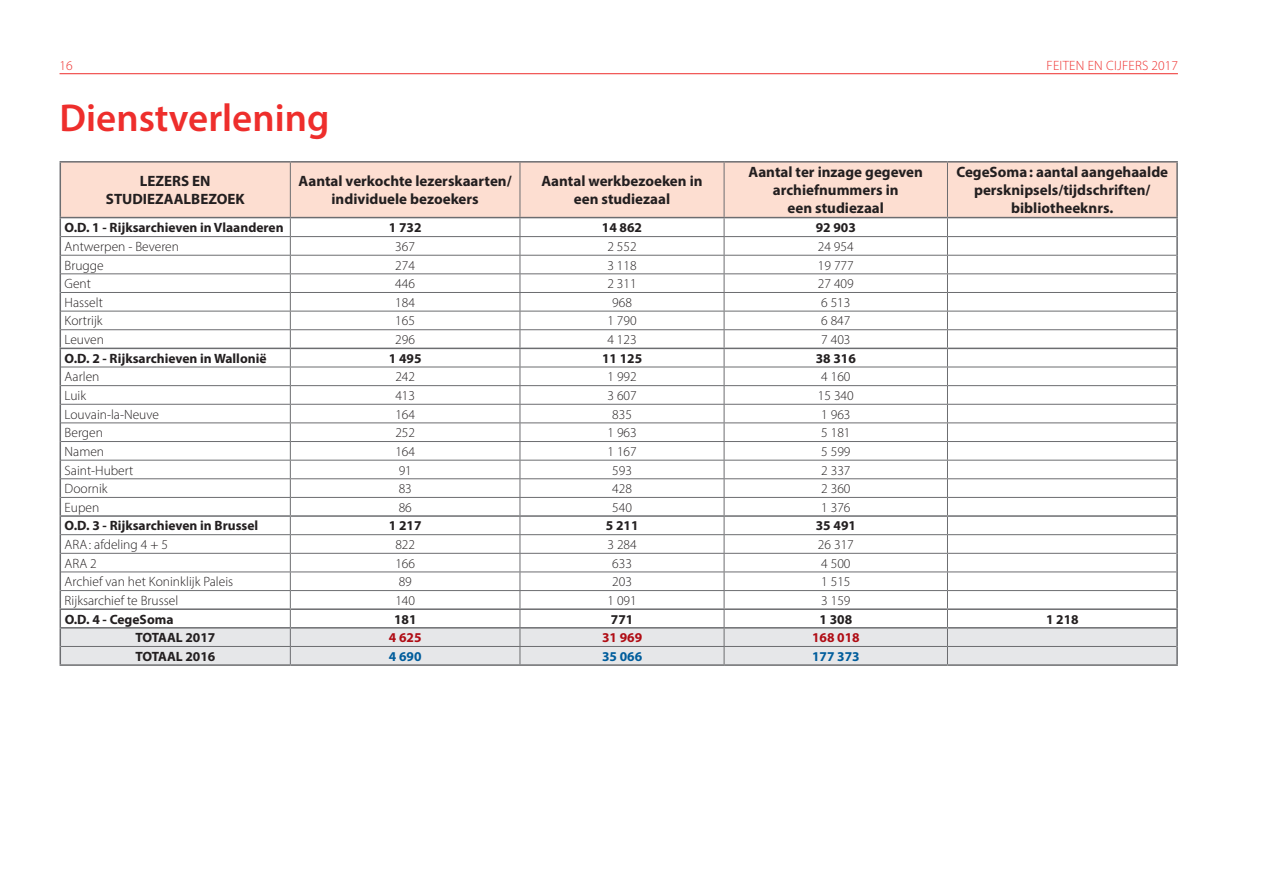
<style>
.page{position:relative;width:1263px;height:893px;background:#fff}
.page>*{position:absolute;margin:0;border:0;box-sizing:border-box;transform-origin:0 0}
.t1{font:600 39px "Myriad Pro";color:#ee2e2c}
.t2{font:700 15px/18px "Myriad Pro";color:#231f20;text-align:center}
.t3{font:300 13.5px "Myriad Pro";color:#231f20}
.t4{font:700 13.5px "Myriad Pro";color:#231f20}
.t5{font:300 13.5px "Myriad Pro";letter-spacing:.02em;color:#ee2e2c}
.t6{font:700 13.5px "Myriad Pro";color:#b00d15}
.t7{font:700 13.5px "Myriad Pro";color:#005d9c}
</style>
<div class="page">
<hr style="left:60px;top:73px;width:1118px;height:1px;background:#ee2e2c">
<div style="left:61px;top:163px;width:1115px;height:54px;background:#fdded1"></div>
<hr style="left:60px;top:664px;width:230px;height:2px;background:#6c6d70">
<hr style="left:290px;top:664px;width:230px;height:2px;background:#6c6d70">
<hr style="left:520px;top:664px;width:204px;height:2px;background:#6c6d70">
<hr style="left:724px;top:664px;width:223px;height:2px;background:#6c6d70">
<hr style="left:947px;top:664px;width:231px;height:2px;background:#6c6d70">
<hr style="left:60px;top:161px;width:230px;height:2px;background:#6c6d70">
<hr style="left:60px;top:163px;width:1px;height:54px;background:#6c6d70">
<hr style="left:290px;top:161px;width:230px;height:2px;background:#6c6d70">
<hr style="left:520px;top:161px;width:204px;height:2px;background:#6c6d70">
<hr style="left:724px;top:161px;width:223px;height:2px;background:#6c6d70">
<hr style="left:947px;top:161px;width:231px;height:2px;background:#6c6d70">
<hr style="left:1176px;top:163px;width:2px;height:54px;background:#6c6d70">
<hr style="left:60px;top:217px;width:230px;height:1px;background:#6c6d70">
<hr style="left:290px;top:217px;width:230px;height:1px;background:#6c6d70">
<hr style="left:520px;top:217px;width:204px;height:1px;background:#6c6d70">
<hr style="left:724px;top:217px;width:223px;height:1px;background:#6c6d70">
<hr style="left:947px;top:217px;width:231px;height:1px;background:#6c6d70">
<hr style="left:290px;top:163px;width:1px;height:54px;background:#6c6d70">
<hr style="left:520px;top:163px;width:1px;height:54px;background:#6c6d70">
<hr style="left:724px;top:163px;width:1px;height:54px;background:#6c6d70">
<hr style="left:947px;top:163px;width:1px;height:54px;background:#6c6d70">
<svg style="left:60px;top:218px;width:1118px;height:447px"></svg>
<hr style="left:61px;top:646px;width:229px;height:1px;background:#6c6d70">
<hr style="left:290px;top:646px;width:230px;height:1px;background:#6c6d70">
<hr style="left:520px;top:646px;width:204px;height:1px;background:#6c6d70">
<hr style="left:724px;top:646px;width:223px;height:1px;background:#6c6d70">
<hr style="left:947px;top:646px;width:229px;height:1px;background:#6c6d70">
<p class="t5" style="left:60px;top:57px;width:15px">16</p>
<p class="t5" style="left:1046px;top:57px;width:133px">FEITEN EN CIJFERS 2017</p>
<h1 class="t1" style="left:60px;top:93px;width:271px">Dienstverlening</h1>
<p class="t2" style="left:106px;top:172px;width:140px">LEZERS EN<br>STUDIEZAALBEZOEK</p>
<p class="t2" style="left:299px;top:172px;width:215px">Aantal verkochte lezerskaarten/ individuele bezoekers</p>
<p class="t2" style="left:541px;top:172px;width:163px">Aantal werkbezoeken in een studiezaal</p>
<p class="t2" style="left:748px;top:163px;width:176px">Aantal ter inzage gegeven archiefnummers in<br>een studiezaal</p>
<p class="t2" style="left:956px;top:163px;width:213px">CegeSoma: aantal aangehaalde persknipsels/tijdschriften/ bibliotheeknrs.</p>
<p class="t4" style="left:65px;top:219px;width:221px">O.D. 1 - Rijksarchieven in Vlaanderen</p>
<p class="t4" style="left:389px;top:219px;width:34px">1 732</p>
<p class="t4" style="left:602px;top:219px;width:42px">14 862</p>
<p class="t4" style="left:816px;top:219px;width:42px">92 903</p>
<p class="t3" style="left:65px;top:238px;width:116px">Antwerpen - Beveren</p>
<p class="t3" style="left:395px;top:238px;width:21px">367</p>
<p class="t3" style="left:607px;top:238px;width:31px">2 552</p>
<p class="t3" style="left:818px;top:238px;width:37px">24 954</p>
<p class="t3" style="left:65px;top:257px;width:41px">Brugge</p>
<p class="t3" style="left:395px;top:257px;width:21px">274</p>
<p class="t3" style="left:607px;top:257px;width:31px">3 118</p>
<p class="t3" style="left:818px;top:257px;width:37px">19 777</p>
<p class="t3" style="left:65px;top:276px;width:28px">Gent</p>
<p class="t3" style="left:395px;top:276px;width:21px">446</p>
<p class="t3" style="left:607px;top:276px;width:31px">2 311</p>
<p class="t3" style="left:818px;top:276px;width:37px">27 409</p>
<p class="t3" style="left:65px;top:294px;width:40px">Hasselt</p>
<p class="t3" style="left:395px;top:294px;width:21px">184</p>
<p class="t3" style="left:612px;top:294px;width:21px">968</p>
<p class="t3" style="left:821px;top:294px;width:31px">6 513</p>
<p class="t3" style="left:65px;top:313px;width:40px">Kortrijk</p>
<p class="t3" style="left:395px;top:313px;width:21px">165</p>
<p class="t3" style="left:607px;top:313px;width:31px">1 790</p>
<p class="t3" style="left:821px;top:313px;width:31px">6 847</p>
<p class="t3" style="left:65px;top:331px;width:41px">Leuven</p>
<p class="t3" style="left:395px;top:331px;width:21px">296</p>
<p class="t3" style="left:607px;top:331px;width:31px">4 123</p>
<p class="t3" style="left:821px;top:331px;width:31px">7 403</p>
<p class="t4" style="left:65px;top:349px;width:203px">O.D. 2 - Rijksarchieven in Wallonië</p>
<p class="t4" style="left:389px;top:349px;width:34px">1 495</p>
<p class="t4" style="left:602px;top:349px;width:42px">11 125</p>
<p class="t4" style="left:816px;top:349px;width:42px">38 316</p>
<p class="t3" style="left:65px;top:369px;width:36px">Aarlen</p>
<p class="t3" style="left:395px;top:369px;width:21px">242</p>
<p class="t3" style="left:607px;top:369px;width:31px">1 992</p>
<p class="t3" style="left:821px;top:369px;width:31px">4 160</p>
<p class="t3" style="left:65px;top:387px;width:23px">Luik</p>
<p class="t3" style="left:395px;top:387px;width:21px">413</p>
<p class="t3" style="left:607px;top:387px;width:31px">3 607</p>
<p class="t3" style="left:818px;top:387px;width:37px">15 340</p>
<p class="t3" style="left:65px;top:406px;width:96px">Louvain-la-Neuve</p>
<p class="t3" style="left:395px;top:406px;width:21px">164</p>
<p class="t3" style="left:612px;top:406px;width:21px">835</p>
<p class="t3" style="left:821px;top:406px;width:31px">1 963</p>
<p class="t3" style="left:65px;top:425px;width:40px">Bergen</p>
<p class="t3" style="left:395px;top:425px;width:21px">252</p>
<p class="t3" style="left:607px;top:425px;width:31px">1 963</p>
<p class="t3" style="left:821px;top:425px;width:31px">5 181</p>
<p class="t3" style="left:65px;top:443px;width:41px">Namen</p>
<p class="t3" style="left:395px;top:443px;width:21px">164</p>
<p class="t3" style="left:607px;top:443px;width:31px">1 167</p>
<p class="t3" style="left:821px;top:443px;width:31px">5 599</p>
<p class="t3" style="left:65px;top:462px;width:70px">Saint-Hubert</p>
<p class="t3" style="left:399px;top:462px;width:15px">91</p>
<p class="t3" style="left:612px;top:462px;width:21px">593</p>
<p class="t3" style="left:821px;top:462px;width:31px">2 337</p>
<p class="t3" style="left:65px;top:481px;width:45px">Doornik</p>
<p class="t3" style="left:399px;top:481px;width:15px">83</p>
<p class="t3" style="left:612px;top:481px;width:21px">428</p>
<p class="t3" style="left:821px;top:481px;width:31px">2 360</p>
<p class="t3" style="left:65px;top:499px;width:36px">Eupen</p>
<p class="t3" style="left:399px;top:499px;width:15px">86</p>
<p class="t3" style="left:612px;top:499px;width:21px">540</p>
<p class="t3" style="left:821px;top:499px;width:31px">1 376</p>
<p class="t4" style="left:65px;top:517px;width:195px">O.D. 3 - Rijksarchieven in Brussel</p>
<p class="t4" style="left:389px;top:517px;width:34px">1 217</p>
<p class="t4" style="left:606px;top:517px;width:34px">5 211</p>
<p class="t4" style="left:816px;top:517px;width:42px">35 491</p>
<p class="t3" style="left:65px;top:536px;width:105px">ARA: afdeling 4 + 5</p>
<p class="t3" style="left:395px;top:536px;width:21px">822</p>
<p class="t3" style="left:607px;top:536px;width:31px">3 284</p>
<p class="t3" style="left:818px;top:536px;width:37px">26 317</p>
<p class="t3" style="left:65px;top:555px;width:34px">ARA 2</p>
<p class="t3" style="left:395px;top:555px;width:21px">166</p>
<p class="t3" style="left:612px;top:555px;width:21px">633</p>
<p class="t3" style="left:821px;top:555px;width:31px">4 500</p>
<p class="t3" style="left:65px;top:574px;width:170px">Archief van het Koninklijk Paleis</p>
<p class="t3" style="left:399px;top:574px;width:15px">89</p>
<p class="t3" style="left:612px;top:574px;width:21px">203</p>
<p class="t3" style="left:821px;top:574px;width:31px">1 515</p>
<p class="t3" style="left:65px;top:592px;width:115px">Rijksarchief te Brussel</p>
<p class="t3" style="left:395px;top:592px;width:21px">140</p>
<p class="t3" style="left:607px;top:592px;width:31px">1 091</p>
<p class="t3" style="left:821px;top:592px;width:31px">3 159</p>
<p class="t4" style="left:65px;top:610px;width:110px">O.D. 4 - CegeSoma</p>
<p class="t4" style="left:394px;top:610px;width:24px">181</p>
<p class="t4" style="left:611px;top:610px;width:24px">771</p>
<p class="t4" style="left:819px;top:610px;width:34px">1 308</p>
<p class="t4" style="left:1046px;top:610px;width:34px">1 218</p>
<p class="t4" style="left:135px;top:629px;width:82px">TOTAAL 2017</p>
<p class="t6" style="left:389px;top:629px;width:34px">4 625</p>
<p class="t6" style="left:602px;top:629px;width:42px">31 969</p>
<p class="t6" style="left:812px;top:629px;width:49px">168 018</p>
<p class="t4" style="left:135px;top:647px;width:82px">TOTAAL 2016</p>
<p class="t7" style="left:389px;top:647px;width:34px">4 690</p>
<p class="t7" style="left:602px;top:647px;width:42px">35 066</p>
<p class="t7" style="left:812px;top:647px;width:49px">177 373</p>
</div>
